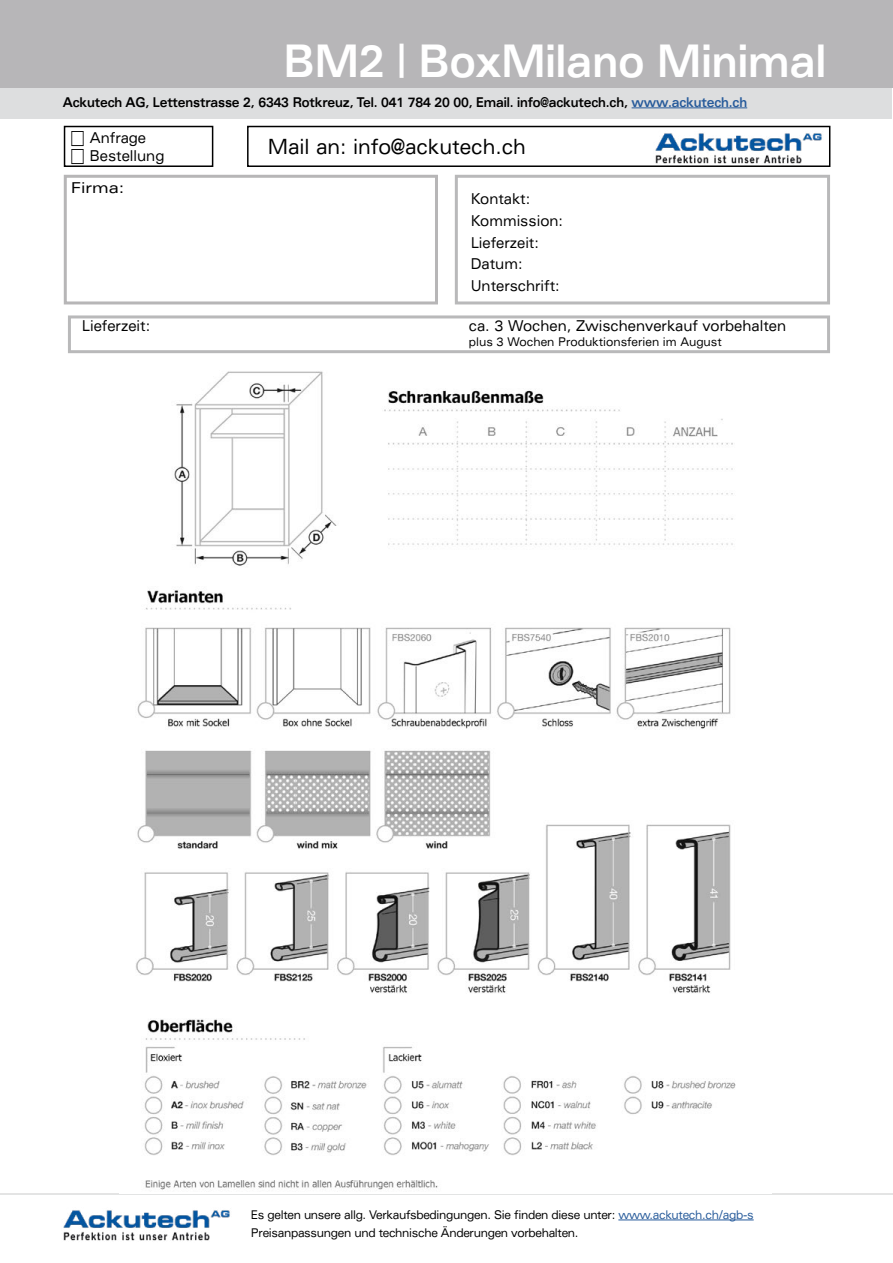
<style>
.page{position:relative;width:893px;height:1263px;background:#fff}
.page>*{position:absolute;margin:0;border:0;box-sizing:border-box;transform-origin:0 0}
.t1{font:700 expanded 45px "Univers LT Std";color:#fff;scale:.78 1}
.t2{font:expanded 21px "Univers LT Std";color:#000;scale:.82 1}
.t3{font:expanded 15px/18px "Univers LT Std";color:#000;scale:.82 1}
.t4{font:expanded 15px "Univers LT Std";color:#000}
.t5{font:700 expanded 13.5px "Univers LT Std";letter-spacing:-.015em;color:#000;scale:.78 1}
.t6{font:expanded 12px/18px "Univers LT Std";letter-spacing:-.03em;color:#000;scale:.82 1}
.t7{font:expanded 12px "Univers LT Std";color:#000;scale:.82 1}
.s1{color:#275b9b}
</style>
<div class="page">
<hr style="left:0;top:1193px;width:893px;height:2px;background:#dbdcdc">
<img style="left:63px;top:1210px;width:167px;height:31px">
<hr style="left:618px;top:1219px;width:136px;height:1px;background:#275b9b">
<div style="left:1px;top:88px;width:891px;height:30px;background:#dddedf"></div>
<div style="left:0;top:0;width:893px;height:87px;background:#b7b6b8"></div>
<img style="left:136px;top:371px;width:600px;height:819px">
<div style="left:68px;top:315px;width:762px;height:38px;background:#fff;border:3px solid #b9b9ba"></div>
<div style="left:455px;top:175px;width:375px;height:129px;border:3px solid #b9b9ba"></div>
<div style="left:64px;top:175px;width:374px;height:129px;border:3px solid #b7b6b7"></div>
<img style="left:655px;top:133px;width:167px;height:31px">
<div style="left:64px;top:126px;width:149px;height:41px;border:2px solid #000"></div>
<div style="left:247px;top:126px;width:583px;height:41px;border:2px solid #000"></div>
<hr style="left:632px;top:108px;width:115px;height:1px;background:#275b9b">
<h1 class="t1" style="left:283px;top:35px;width:697px">BM2 | BoxMilano Minimal</h1>
<p class="t5" style="left:63px;top:94px;width:879px">Ackutech AG, Lettenstrasse 2, 6343 Rotkreuz, Tel. 041 784 20 00, Email. info@ackutech.ch, <span class="s1">www.ackutech.ch</span></p>
<p class="t3" style="left:90px;top:129px;width:93px">Anfrage<br>Bestellung</p>
<h2 class="t2" style="left:268px;top:134px;width:317px">Mail an: info@ackutech.ch</h2>
<p class="t4" style="left:71px;top:179px;width:55px">Firma:</p>
<p class="t3" style="left:471px;top:189px;width:74px">Kontakt:</p>
<p class="t3" style="left:471px;top:211px;width:114px">Kommission:</p>
<p class="t3" style="left:471px;top:233px;width:85px">Lieferzeit:</p>
<p class="t3" style="left:471px;top:255px;width:65px">Datum:</p>
<p class="t3" style="left:471px;top:277px;width:110px">Unterschrift:</p>
<p class="t3" style="left:82px;top:316px;width:85px">Lieferzeit:</p>
<p class="t3" style="left:469px;top:316px;width:388px">ca. 3 Wochen, Zwischenverkauf vorbehalten</p>
<p class="t7" style="left:469px;top:335px;width:310px">plus 3 Wochen Produktionsferien im August</p>
<p class="t6" style="left:251px;top:1205px;width:615px">Es gelten unsere allg. Verkaufsbedingungen. Sie finden diese unter: <span class="s1">www.ackutech.ch/agb-s<br></span>Preisanpassungen und technische Änderungen vorbehalten.</p>
</div>
